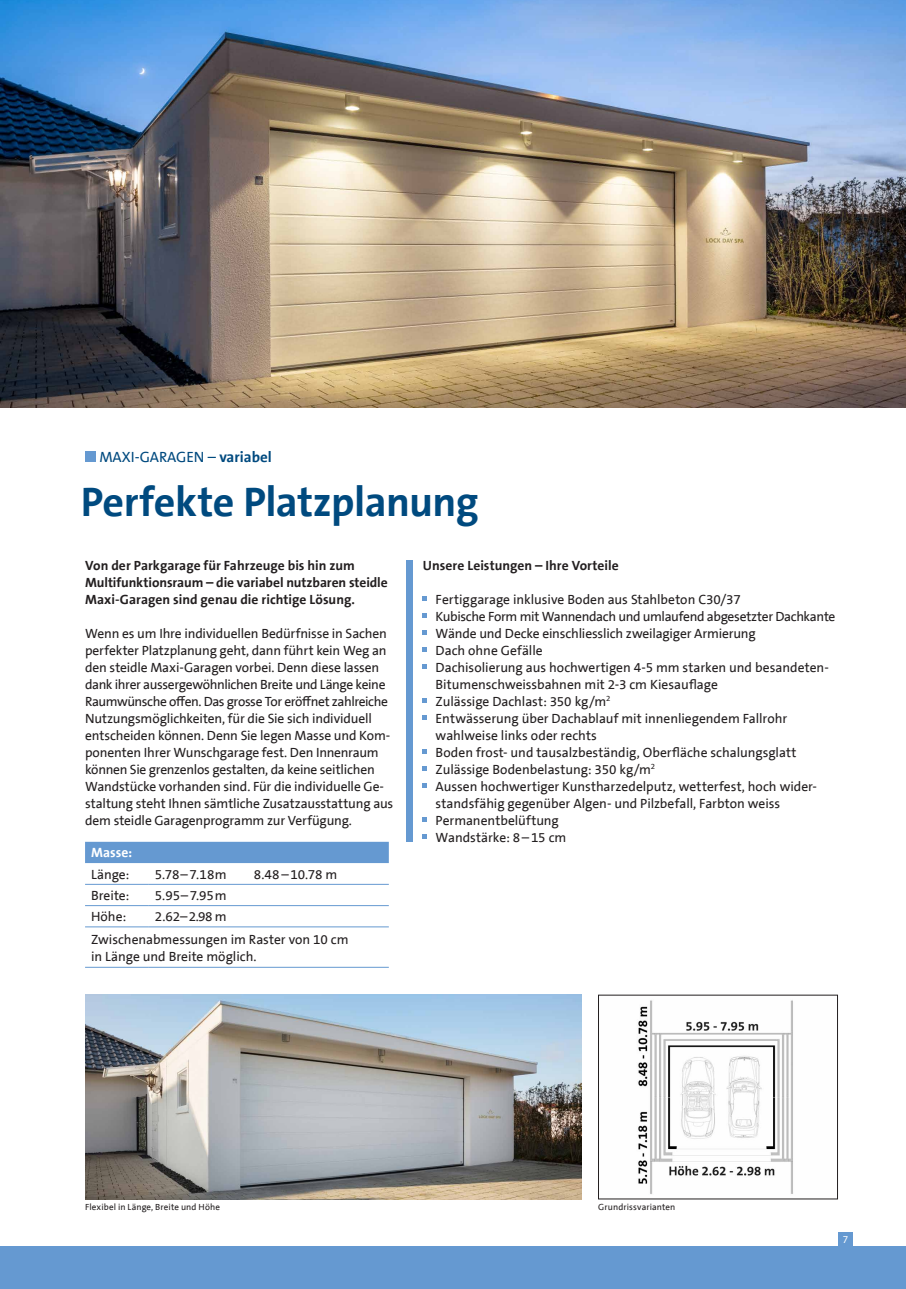
<style>
.page{position:relative;width:906px;height:1289px;background:#fff}
.page>*{position:absolute;margin:0;border:0;box-sizing:border-box;transform-origin:0 0}
.t1{font:700 42px "The Sans B7";letter-spacing:-.015em;color:#004a7f}
.t2{font:15px "The Sans B5";color:#004a7f}
.t3{font:700 15px "The Sans B7";color:#004a7f}
.t4{font:13.5px/17px "The Sans B5";letter-spacing:-.01em;color:#231f20}
.t5{font:700 13.5px/17px "The Sans B7";color:#231f20}
.t6{font:700 13.5px "The Sans";letter-spacing:.005em;color:#fff}
.t7{font:10.5px "Myriad Pro";color:#fff}
.t8{font:9px "The Sans B5";letter-spacing:.015em;color:#231f20}
.s1{font-family:"The Sans B5";font-weight:400}
</style>
<div class="page">
<div style="left:838px;top:1231px;width:15px;height:15px;background:#6599d1"></div>
<div style="left:85px;top:451px;width:10px;height:10px;background:#6599d1"></div>
<img style="left:85px;top:994px;width:496px;height:205px">
<img style="left:0;top:0;width:906px;height:407px">
<div style="left:0;top:1246px;width:893px;height:30px;background:#6599d1"></div>
<img style="left:637px;top:1000px;width:156px;height:194px">
<svg style="left:423px;top:596px;width:4px;height:4px"></svg>
<svg style="left:423px;top:613px;width:4px;height:4px"></svg>
<svg style="left:423px;top:630px;width:4px;height:4px"></svg>
<svg style="left:423px;top:647px;width:4px;height:4px"></svg>
<svg style="left:423px;top:664px;width:4px;height:4px"></svg>
<svg style="left:423px;top:698px;width:4px;height:4px"></svg>
<svg style="left:423px;top:715px;width:4px;height:4px"></svg>
<svg style="left:423px;top:749px;width:4px;height:4px"></svg>
<svg style="left:423px;top:766px;width:4px;height:4px"></svg>
<svg style="left:423px;top:783px;width:4px;height:4px"></svg>
<svg style="left:423px;top:817px;width:4px;height:4px"></svg>
<svg style="left:423px;top:834px;width:4px;height:4px"></svg>
<div style="left:406px;top:560px;width:6px;height:281px;background:#6599d1"></div>
<div style="left:85px;top:841px;width:304px;height:22px;background:#6599d1"></div>
<hr style="left:85px;top:884px;width:64px;height:1px;background:#6599d1">
<hr style="left:149px;top:884px;width:240px;height:1px;background:#6599d1">
<hr style="left:85px;top:905px;width:64px;height:1px;background:#6599d1">
<hr style="left:149px;top:905px;width:240px;height:1px;background:#6599d1">
<hr style="left:85px;top:926px;width:64px;height:1px;background:#6599d1">
<hr style="left:149px;top:926px;width:240px;height:1px;background:#6599d1">
<hr style="left:85px;top:966px;width:64px;height:1px;background:#6599d1">
<hr style="left:149px;top:966px;width:240px;height:1px;background:#6599d1">
<div style="left:0;top:1273px;width:906px;height:15px;background:#6599d1"></div>
<p class="t2" style="left:99px;top:447px;width:61px">Maxi -Garagen</p>
<p class="t3" style="left:208px;top:447px;width:65px"><span class="s1">–</span> variabel</p>
<h1 class="t1" style="left:81px;top:474px;width:399px">Perfekte Platzplanung</h1>
<p class="t5" style="left:423px;top:556px;width:197px">Unsere Leistungen – Ihre Vorteile</p>
<p class="t4" style="left:435px;top:590px;width:401px">Fertiggarage inklusive Boden aus Stahlbeton C30/37<br>Kubische Form mit Wannendach und umlaufend abgesetzter Dachkante Wände und Decke einschliesslich zweilagiger Armierung<br>Dach ohne Gefälle<br>Dachisolierung aus hochwertigen 4-5 mm starken und besandeten-Bitumenschweissbahnen mit 2-3 cm Kiesauflage<br>Zulässige Dachlast: 350 kg/m<sup>2<br></sup>Entwässerung über Dachablauf mit innenliegendem Fallrohr wahlweise links oder rechts<br>Boden frost- und tausalzbeständig, Oberfläche schalungsglatt Zulässige Bodenbelastung: 350 kg/m<sup>2<br></sup>Aussen hochwertiger Kunstharzedelputz, wetterfest, hoch wider&shy;standsfähig gegenüber Algen- und Pilzbefall, Farbton weiss Permanentbelüftung<br>Wandstärke: 8–15 cm</p>
<p class="t6" style="left:91px;top:841px;width:43px">Masse:</p>
<p class="t4" style="left:91px;top:865px;width:40px">Länge:</p>
<p class="t4" style="left:155px;top:865px;width:73px">5.78–7.18m</p>
<p class="t4" style="left:254px;top:865px;width:85px">8.48–10.78 m</p>
<p class="t4" style="left:91px;top:887px;width:40px">Breite:</p>
<p class="t4" style="left:155px;top:887px;width:73px">5.95–7.95m</p>
<p class="t4" style="left:91px;top:908px;width:37px">Höhe:</p>
<p class="t5" style="left:85px;top:556px;width:304px">Von der Parkgarage für Fahrzeuge bis hin zum<br>Multifunktionsraum – die variabel nutzbaren steidle<br>Maxi-Garagen sind genau die richtige Lösung.</p>
<p class="t4" style="left:85px;top:624px;width:310px">Wenn es um Ihre individuellen Bedürfnisse in Sachen perfekter Platzplanung geht, dann führt kein Weg an den steidle Maxi-Garagen vorbei. Denn diese lassen dank ihrer aussergewöhnlichen Breite und Länge keine Raumwünsche offen. Das grosse Tor eröffnet zahlreiche Nutzungsmöglichkeiten, für die Sie sich individuell entscheiden können. Denn Sie legen Masse und Kom&shy;ponenten Ihrer Wunschgarage fest. Den Innenraum können Sie grenzenlos gestalten, da keine seitlichen Wandstücke vorhanden sind. Für die individuelle Ge&shy;staltung steht Ihnen sämtliche Zusatzausstattung aus dem steidle Garagenprogramm zur Verfügung.</p>
<p class="t4" style="left:91px;top:905px;width:259px;line-height:22.4px;text-indent:64px">2.62–2.98 m<br>Zwischenabmessungen im Raster von 10 cm</p>
<p class="t4" style="left:91px;top:947px;width:167px">in Länge und Breite möglich.</p>
<p class="t8" style="left:85px;top:1200px;width:136px">Flexibel in Länge, Breite und Höhe</p>
<p class="t8" style="left:598px;top:1201px;width:79px">Grundrissvarianten</p>
<p class="t7" style="left:842px;top:1232px;width:7px">7</p>
</div>
